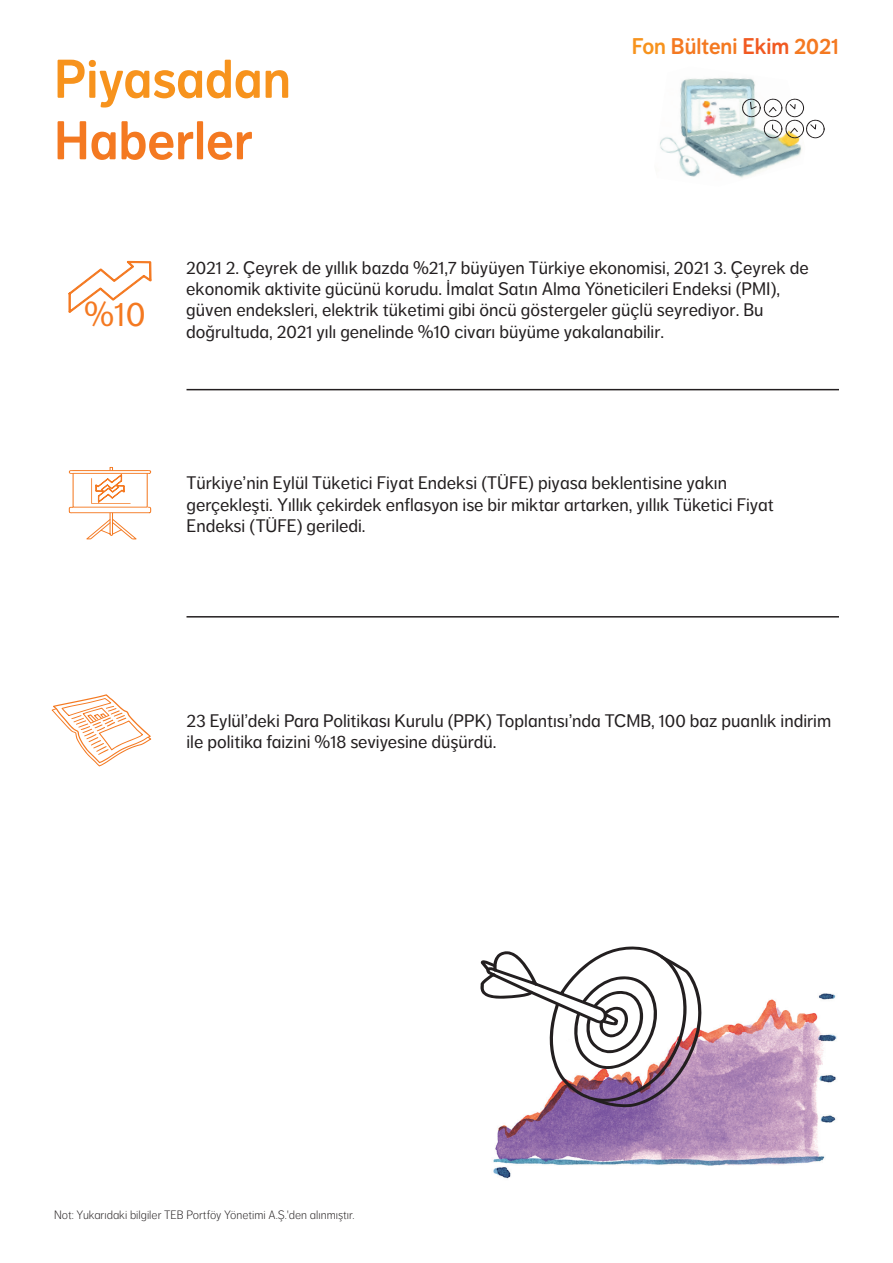
<style>
.page{position:relative;width:893px;height:1263px;background:#fff}
.page>*{position:absolute;margin:0;border:0;box-sizing:border-box;transform-origin:0 0}
.t1{font:54px "NN Dagny Display";color:#f7931d}
.t2{font:54px "NN Dagny Display";color:#f47921}
.t3{font:34.2px "NN Dagny Text";color:#f47921}
.t4{font:22.5px "NN Dagny Display";color:#f47921}
.t5{font:18px/21.1px "NN Dagny Text";color:#231f20}
.t6{font:300 12px "NN Dagny Text";color:#231f20}
.s1{color:#f7931d}
.s2{color:#f15921}
</style>
<div class="page">
<img style="left:493px;top:993px;width:344px;height:186px">
<img style="left:660px;top:78px;width:142px;height:100px">
<svg style="left:741px;top:98px;width:84px;height:40px"></svg>
<hr style="left:187px;top:389px;width:652px;height:1px;background:#231f20">
<hr style="left:187px;top:616px;width:652px;height:1px;background:#231f20">
<svg style="left:480px;top:946px;width:222px;height:161px"></svg>
<svg style="left:52px;top:694px;width:99px;height:72px"></svg>
<svg style="left:68px;top:261px;width:84px;height:51px"></svg>
<svg style="left:68px;top:467px;width:84px;height:73px"></svg>
<h1 class="t1" style="left:54px;top:47px;width:238px">Piyasadan</h1>
<h1 class="t2" style="left:54px;top:109px;width:200px">Haberler</h1>
<p class="t4" style="left:632px;top:33px;width:209px"><span class="s1">Fon</span> Bülteni <span class="s2">Ekim</span> 2021</p>
<h2 class="t3" style="left:84px;top:295px;width:63px">%10</h2>
<p class="t5" style="left:186px;top:258px;width:624px">2021 2. Çeyrek de yıllık bazda %21,7 büyüyen Türkiye ekonomisi, 2021 3. Çeyrek de ekonomik aktivite gücünü korudu. İmalat Satın Alma Yöneticileri Endeksi (PMI), güven endeksleri, elektrik tüketimi gibi öncü göstergeler güçlü seyrediyor. Bu doğrultuda, 2021 yılı genelinde %10 civarı büyüme yakalanabilir.</p>
<p class="t5" style="left:187px;top:472px;width:589px;line-height:21.6px">Türkiye’nin Eylül Tüketici Fiyat Endeksi (TÜFE) piyasa beklentisine yakın gerçekleşti. Yıllık çekirdek enflasyon ise bir miktar artarken, yıllık Tüketici Fiyat<br>Endeksi (TÜFE) geriledi.</p>
<p class="t5" style="left:187px;top:710px;width:646px;line-height:21.6px">23 Eylül’deki Para Politikası Kurulu (PPK) Toplantısı’nda TCMB, 100 baz puanlık indirim ile politika faizini %18 seviyesine düşürdü.</p>
<p class="t6" style="left:54px;top:1208px;width:302px">Not: Yukarıdaki bilgiler TEB Portföy Yönetimi A.Ş.'den alınmıştır.</p>
</div>
